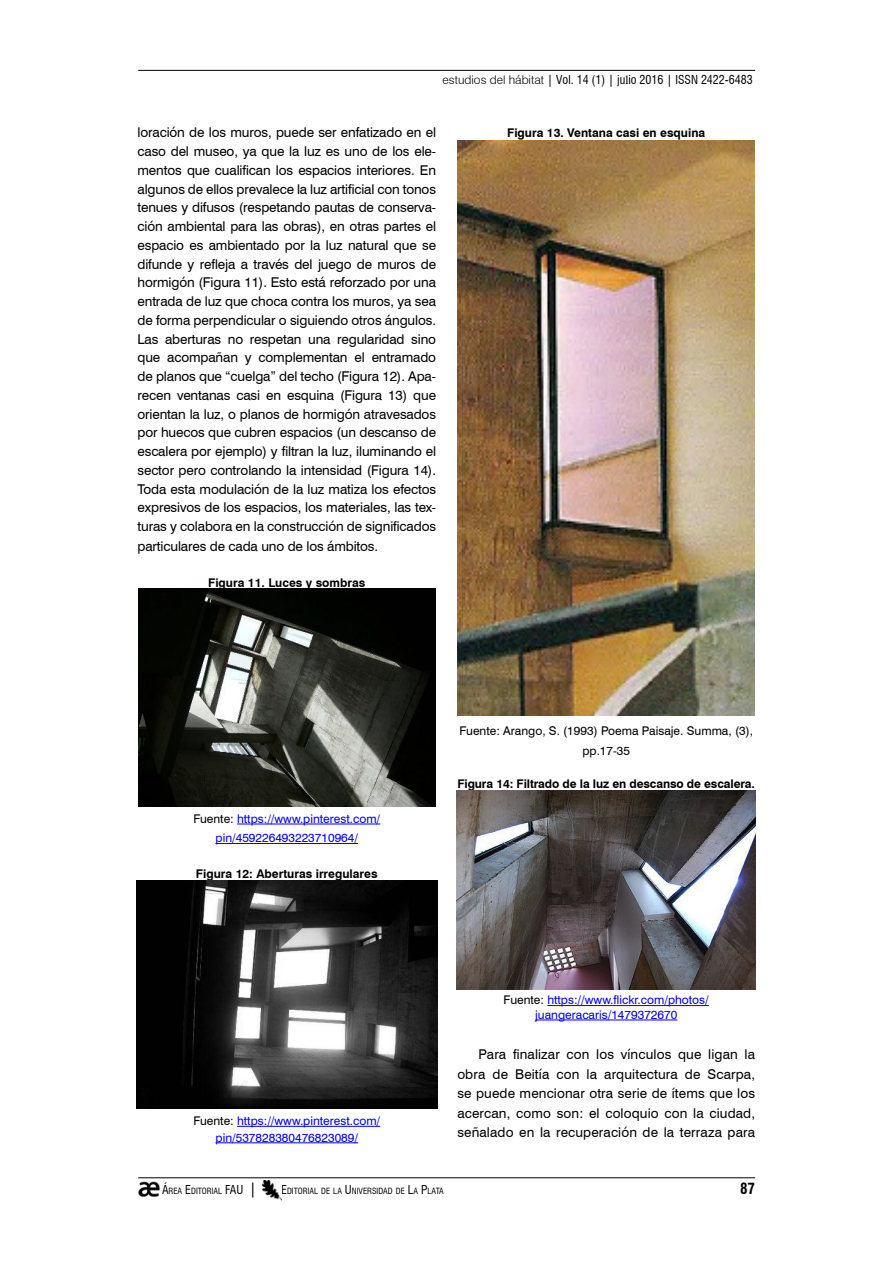
<style>
.page{position:relative;width:893px;height:1263px;background:#fff}
.page>*{position:absolute;margin:0;border:0;box-sizing:border-box;transform-origin:0 0}
.t1{font:700 condensed 15px "Swiss 721 BT";color:#000}
.t2{font:13.5px/18.8px "Swiss 721 BT";color:#000;text-align:justify}
.t3{font:12px/19.5px "Swiss 721 BT";color:#00f;text-align:center}
.t4{font:700 12px "Swiss 721 BT";color:#000}
.t5{font:12px/19.5px "Swiss 721 BT";color:#000;text-align:center}
.t6{font:condensed 12px "Swiss 721 BT";color:#000}
.t7{font:condensed 8.4px "Swiss 721 BT";color:#000}
.s1{font-weight:300;font-stretch:normal}
.s2{font-family:"Minion Pro";font-stretch:normal}
.s3{color:#000}
.s4{font-size:12px}
.s5{font-size:15px}
</style>
<div class="page">
<hr style="left:138px;top:70px;width:617px;height:1px;background:#000">
<hr style="left:138px;top:1177px;width:617px;height:1px;background:#000">
<img style="left:138px;top:1181px;width:21px;height:16px">
<img style="left:262px;top:1180px;width:19px;height:20px">
<hr style="left:237px;top:824px;width:143px;height:1px;background:#00f">
<hr style="left:215px;top:843px;width:143px;height:1px;background:#00f">
<hr style="left:237px;top:1126px;width:143px;height:1px;background:#00f">
<hr style="left:215px;top:1143px;width:143px;height:1px;background:#00f">
<img style="left:138px;top:589px;width:297px;height:217px">
<img style="left:136px;top:880px;width:301px;height:229px">
<hr style="left:547px;top:1005px;width:161px;height:1px;background:#00f">
<hr style="left:535px;top:1020px;width:142px;height:1px;background:#00f">
<img style="left:457px;top:140px;width:297px;height:576px">
<img style="left:457px;top:791px;width:298px;height:199px">
<p class="t6" style="left:442px;top:75px;width:312px"><span class="s1">estudios del hábitat</span> | Vol. 14 (1) | ju<span class="s2">l</span>io 2016 | ISSN 2422-6483</p>
<p class="t2" style="left:137px;top:125px;width:300px">loración de los muros, puede ser enfatizado en el caso del museo, ya que la luz es uno de los ele&shy;mentos que cualifican los espacios interiores. En algunos de ellos prevalece la luz artificial con tonos tenues y difusos (respetando pautas de conserva&shy;ción ambiental para las obras), en otras partes el espacio es ambientado por la luz natural que se difunde y refleja a través del juego de muros de hormigón (Figura 11). Esto está reforzado por una entrada de luz que choca contra los muros, ya sea de forma perpendicular o siguiendo otros ángulos.<br>Las aberturas no respetan una regularidad sino que acompañan y complementan el entramado de planos que “cuelga” del techo (Figura 12). Apa&shy;recen ventanas casi en esquina (Figura 13) que orientan la luz, o planos de hormigón atravesados por huecos que cubren espacios (un descanso de escalera por ejemplo) y filtran la luz, iluminando el sector pero controlando la intensidad (Figura 14).<br>Toda esta modulación de la luz matiza los efectos expresivos de los espacios, los materiales, las tex&shy;turas y colabora en la construcción de significados particulares de cada uno de los ámbitos.</p>
<p class="t4" style="left:208px;top:578px;width:159px">Figura 11. Luces y sombras</p>
<p class="t4" style="left:507px;top:128px;width:200px">Figura 13. Ventana casi en esquina</p>
<p class="t3" style="left:193px;top:810px;width:188px"><span class="s3">Fuente:</span> https://www.pinterest.com/ pin/459226493223710964/</p>
<p class="t4" style="left:196px;top:869px;width:183px">Figura 12: Aberturas irregulares</p>
<p class="t3" style="left:193px;top:1114px;width:188px;line-height:16.5px"><span class="s3">Fuente:</span> https://www.pinterest.com/ pin/537828380476823089/</p>
<p class="t5" style="left:459px;top:722px;width:295px">Fuente: Arango, S. (1993) Poema Paisaje. Summa, (3), pp.17-35</p>
<p class="t4" style="left:457px;top:780px;width:299px">Figura 14: Filtrado de la luz en descanso de escalera.</p>
<p class="t3" style="left:503px;top:994px;width:207px;line-height:14.4px"><span class="s3">Fuente:</span> https://www.flickr.com/photos/ juangeracaris/1479372670</p>
<p class="t2" style="left:457px;top:1046px;width:299px;line-height:19.5px;text-indent:21px">Para finalizar con los vínculos que ligan la obra de Beitía con la arquitectura de Scarpa, se puede mencionar otra serie de ítems que los acercan, como son: el coloquio con la ciudad, señalado en la recuperación de la terraza para</p>
<p class="t7" style="left:162px;top:1188px;width:96px"><span class="s4">Á</span>REA <span class="s4">E</span>DITORIAL <span class="s4">FAU</span> <span class="s5">|</span></p>
<p class="t7" style="left:281px;top:1188px;width:164px"><span class="s4">E</span>DITORIAL DE LA <span class="s4">U</span>NIVERSIDAD DE <span class="s4">L</span>A <span class="s4">P</span>LATA</p>
<p class="t1" style="left:740px;top:1183px;width:16px">87</p>
</div>
